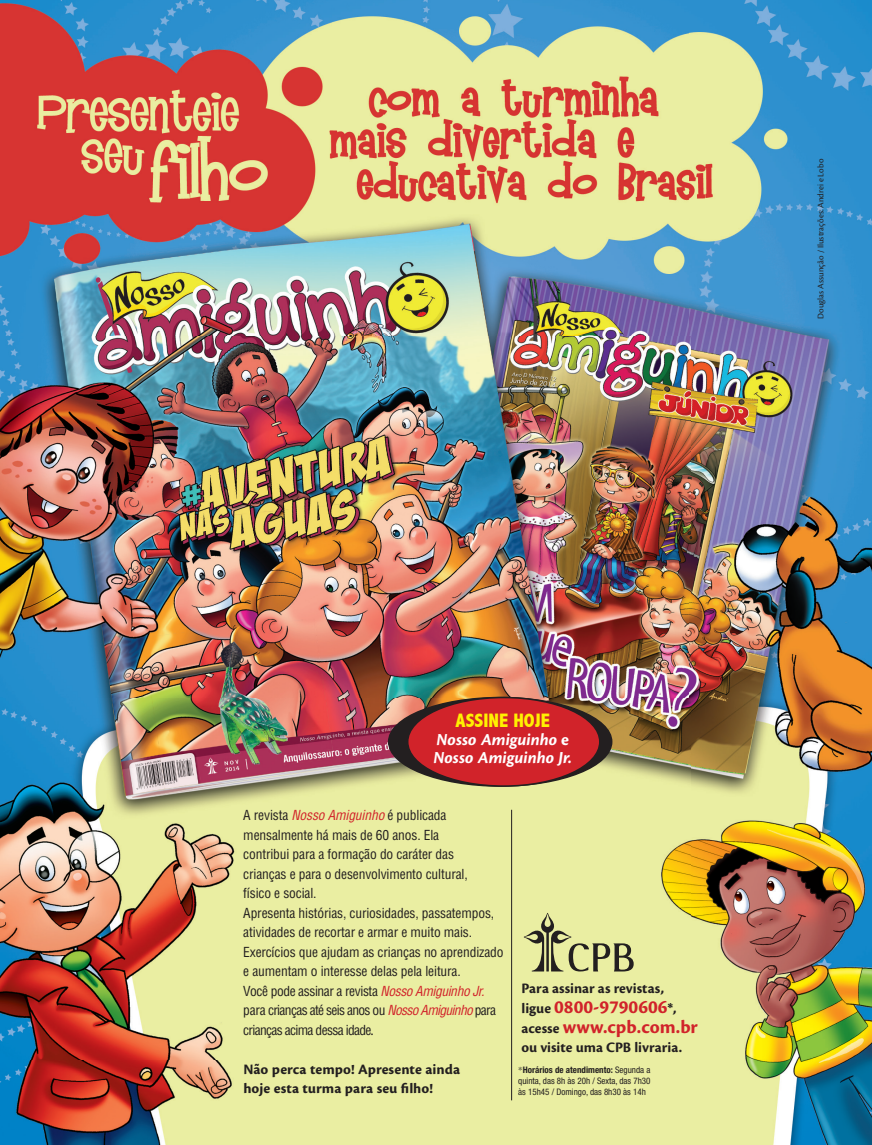
<style>
.page{position:relative;width:872px;height:1145px;background:#fff}
.page>*{position:absolute;margin:0;border:0;box-sizing:border-box;transform-origin:0 0}
.t1{font:700 19.5px/19.5px "Cronos Pro";color:#d1232a}
.t2{font:800 condensed 19.5px "Abadi";color:#fff101}
.t3{font:italic 700 17.55px/18px "Cronos Pro";letter-spacing:-.005em;color:#fff}
.t4{font:15px/19.5px "Cronos Pro Bold Capt";color:#231f20}
.t5{font:700 15px "Cronos Pro";color:#231f20}
.t6{font:condensed 13.5px/19.5px "Helvetica LT Std";letter-spacing:-.01em;color:#231f20}
.t7{font:condensed 9px/10.8px "Helvetica Neue LT Std";color:#231f20;text-align:justify}
.t8{font:9px "Cronos Pro";color:#231f20}
.s1{font-style:normal}
.s2{font-style:italic;color:#d1232a}
.s3{font-family:"Cronos Pro";font-stretch:normal;font-size:15px}
.s4{font-size:15px;color:#231f20}
.s5{font-family:"Times";font-stretch:normal}
.s6{font-weight:700}
</style>
<div class="page">
<img style="left:0;top:0;width:872px;height:1145px">
<hr style="left:511px;top:810px;width:1px;height:290px;background:#231f20">
<div style="left:389px;top:697px;width:223px;height:89px;background:#231f20;border-radius:50%"></div>
<div style="left:408px;top:697px;width:192px;height:89px;background:#d1232a;border-radius:50%"></div>
<div style="left:407px;top:697px;width:193px;height:90px;border:2px solid #231f20;border-radius:50%"></div>
<svg style="left:524px;top:913px;width:110px;height:58px;background:#c0c286"></svg>
<p class="t8" style="left:815px;top:319px;width:161px;rotate:-90deg">Douglas Assunção / Ilustrações: Andrei e Lobo</p>
<h1 class="t2" style="left:455px;top:709px;width:96px">ASSINE HOJE</h1>
<p class="t3" style="left:433px;top:731px;width:140px">Nosso Amiguinho <span class="s1">e<br></span>Nosso Amiguinho Jr.</p>
<p class="t6" style="left:243px;top:805px;width:262px">A revista <span class="s2">Nosso Amiguinho</span> é publicada mensalmente há mais de 60 anos. Ela<br>contribui para a formação do caráter das<br>crianças e para o desenvolvimento cultural,<br>físico e social.<br>Apresenta histórias, curiosidades, passatempos, atividades de recortar e armar e muito mais.<br>Exercícios que ajudam as crianças no aprendizado e aumentam o interesse delas pela leitura.<br>Você pode assinar a revista <span class="s2">Nosso Amiguinho Jr. </span>para crianças até seis anos ou <span class="s2">Nosso Amiguinho</span> para crianças acima dessa idade<span class="s3">.</span></p>
<p class="t4" style="left:243px;top:1060px;width:218px">Não perca tempo! Apresente ainda hoje esta turma para seu filho!</p>
<p class="t5" style="left:521px;top:980px;width:144px">Para assinar as revistas,</p>
<h1 class="t1" style="left:521px;top:997px;width:178px"><span class="s4">ligue</span> 0800-9790606<span class="s4">*, acesse</span> www.cpb.com.br</h1>
<p class="t5" style="left:521px;top:1039px;width:162px">ou visite uma CPB livraria.</p>
<p class="t7" style="left:518px;top:1064px;width:134px"><span class="s5">*</span><span class="s6">Horários de atendimento:</span> Segunda a quinta, das 8h às 20h / Sexta, das 7h30 às 15h45 / Domingo, das 8h30 às 14h</p>
</div>
